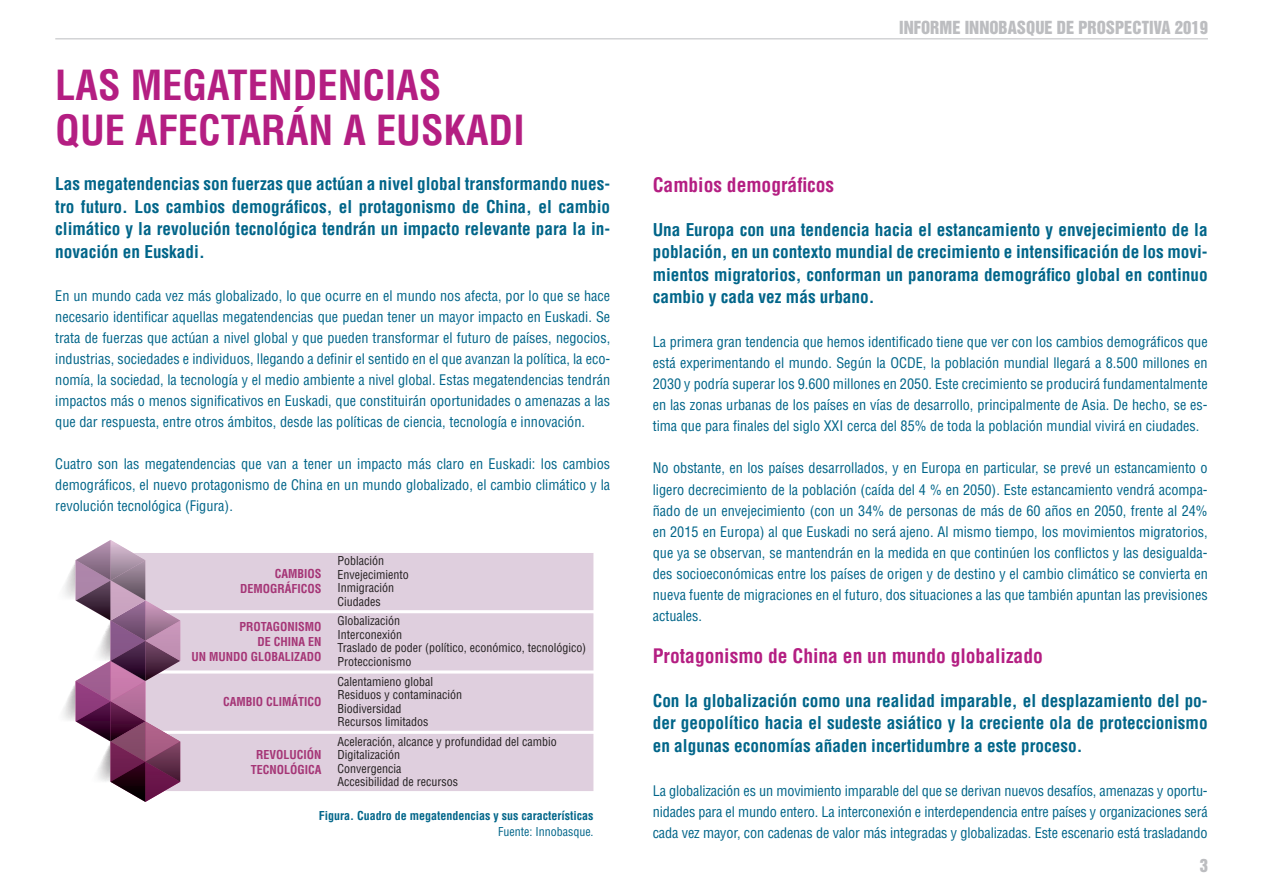
<style>
.page{position:relative;width:1263px;height:893px;background:#fff}
.page>*{position:absolute;margin:0;border:0;box-sizing:border-box;transform-origin:0 0}
.Titulo_1{font:700 condensed 40.5px "Helvetica";color:#b41e82}
.Titulo_2{font:700 condensed 19.5px "Helvetica";color:#b41e82}
.Entradilla{font:700 condensed 17.25px/22.5px "Helvetica";color:#006589;text-align:justify}
.t1{font:16.5px "Helvetica Inserat";color:#bcbdc0}
.Texto_general{font:condensed 14.25px/21px "Helvetica";color:#006589;text-align:justify}
.t2{font:condensed 12px/13.5px "Helvetica";color:#231f20}
.t3{font:700 condensed 12px/15px "Helvetica";color:#a53576;text-align:right}
.Entradilla-2{font:700 condensed 12px "Helvetica";color:#006589}
.t4{font:condensed 12px "Helvetica";color:#006589}
</style>
<div class="page">
<hr style="left:55px;top:38px;width:1153px;height:1px;background:#bcbdc0">
<img style="left:63px;top:681px;width:13px;height:41px">
<img style="left:64px;top:560px;width:12px;height:40px">
<svg style="left:76px;top:540px;width:517px;height:262px;background:#d7c5d5"></svg>
<p class="Titulo_1" style="left:55px;top:60px;width:388px">LAS MEGATENDENCIAS</p>
<p class="Titulo_1" style="left:55px;top:105px;width:471px">QUE AFECTARÁN A EUSKADI</p>
<p class="Entradilla" style="left:55px;top:173px;width:556px">Las megatendencias son fuerzas que actúan a nivel global transformando nues&shy;tro futuro. Los cambios demográficos, el protagonismo de China, el cambio climático y la revolución tecnológica tendrán un impacto relevante para la in&shy;novación en Euskadi.</p>
<p class="Texto_general" style="left:55px;top:285px;width:556px">En un mundo cada vez más globalizado, lo que ocurre en el mundo nos afecta, por lo que se hace necesario identificar aquellas megatendencias que puedan tener un mayor impacto en Euskadi. Se trata de fuerzas que actúan a nivel global y que pueden transformar el futuro de países, negocios, industrias, sociedades e individuos, llegando a definir el sentido en el que avanzan la política, la eco&shy;nomía, la sociedad, la tecnología y el medio ambiente a nivel global. Estas megatendencias tendrán impactos más o menos significativos en Euskadi, que constituirán oportunidades o amenazas a las que dar respuesta, entre otros ámbitos, desde las políticas de ciencia, tecnología e innovación.</p>
<p class="Texto_general" style="left:55px;top:453px;width:556px">Cuatro son las megatendencias que van a tener un impacto más claro en Euskadi: los cambios demográficos, el nuevo protagonismo de China en un mundo globalizado, el cambio climático y la revolución tecnológica (Figura).</p>
<p class="t2" style="left:338px;top:554px;width:73px">Población<br>Envejecimiento<br>Inmigración<br>Ciudades</p>
<p class="t2" style="left:338px;top:614px;width:250px">Globalización<br>Interconexión<br>Traslado de poder (político, económico, tecnológico)<br>Proteccionismo</p>
<p class="t2" style="left:338px;top:674px;width:126px">Calentamieno global<br>Residuos y contaminación<br>Biodiversidad<br>Recursos limitados</p>
<p class="t2" style="left:338px;top:735px;width:221px">Aceleración, alcance y profundidad del cambio<br>Digitalización<br>Convergencia<br>Accesibilidad de recursos</p>
<p class="t3" style="left:240px;top:566px;width:83px">CAMBIOS<br>DEMOGRÁFICOS</p>
<p class="t3" style="left:191px;top:619px;width:132px">PROTAGONISMO<br>DE CHINA EN<br>UN MUNDO GLOBALIZADO</p>
<p class="t3" style="left:223px;top:694px;width:100px">CAMBIO CLIMÁTICO</p>
<p class="t3" style="left:251px;top:747px;width:72px;text-align:center">REVOLUCIÓN<br>TECNOLÓGICA</p>
<p class="Entradilla-2" style="left:319px;top:808px;width:276px">Figura. Cuadro de megatendencias y sus características</p>
<p class="t4" style="left:498px;top:824px;width:97px">Fuente: Innobasque.</p>
<p class="t1" style="left:899px;top:18px;width:310px">INFORME INNOBASQUE DE PROSPECTIVA 2019</p>
<p class="Titulo_2" style="left:653px;top:173px;width:183px">Cambios demográficos</p>
<p class="Entradilla" style="left:653px;top:218px;width:556px">Una Europa con una tendencia hacia el estancamiento y envejecimiento de la población, en un contexto mundial de crecimiento e intensificación de los movi&shy;mientos migratorios, conforman un panorama demográfico global en continuo cambio y cada vez más urbano.</p>
<p class="Texto_general" style="left:653px;top:331px;width:556px">La primera gran tendencia que hemos identificado tiene que ver con los cambios demográficos que está experimentando el mundo. Según la OCDE, la población mundial llegará a 8.500 millones en 2030 y podría superar los 9.600 millones en 2050. Este crecimiento se producirá fundamentalmente en las zonas urbanas de los países en vías de desarrollo, principalmente de Asia. De hecho, se es&shy;tima que para finales del siglo XXI cerca del 85% de toda la población mundial vivirá en ciudades.</p>
<p class="Texto_general" style="left:653px;top:457px;width:556px">No obstante, en los países desarrollados, y en Europa en particular, se prevé un estancamiento o ligero decrecimiento de la población (caída del 4 % en 2050). Este estancamiento vendrá acompa&shy;ñado de un envejecimiento (con un 34% de personas de más de 60 años en 2050, frente al 24% en 2015 en Europa) al que Euskadi no será ajeno. Al mismo tiempo, los movimientos migratorios, que ya se observan, se mantendrán en la medida en que continúen los conflictos y las desigualda&shy;des socioeconómicas entre los países de origen y de destino y el cambio climático se convierta en nueva fuente de migraciones en el futuro, dos situaciones a las que también apuntan las previsiones actuales.</p>
<p class="Titulo_2" style="left:653px;top:644px;width:392px">Protagonismo de China en un mundo globalizado</p>
<p class="Entradilla" style="left:653px;top:689px;width:556px">Con la globalización como una realidad imparable, el desplazamiento del po&shy;der geopolítico hacia el sudeste asiático y la creciente ola de proteccionismo en algunas economías añaden incertidumbre a este proceso.</p>
<p class="Texto_general" style="left:653px;top:780px;width:556px">La globalización es un movimiento imparable del que se derivan nuevos desafíos, amenazas y oportu&shy;nidades para el mundo entero. La interconexión e interdependencia entre países y organizaciones será cada vez mayor, con cadenas de valor más integradas y globalizadas. Este escenario está trasladando</p>
<p class="t1" style="left:1200px;top:856px;width:10px">3</p>
</div>
